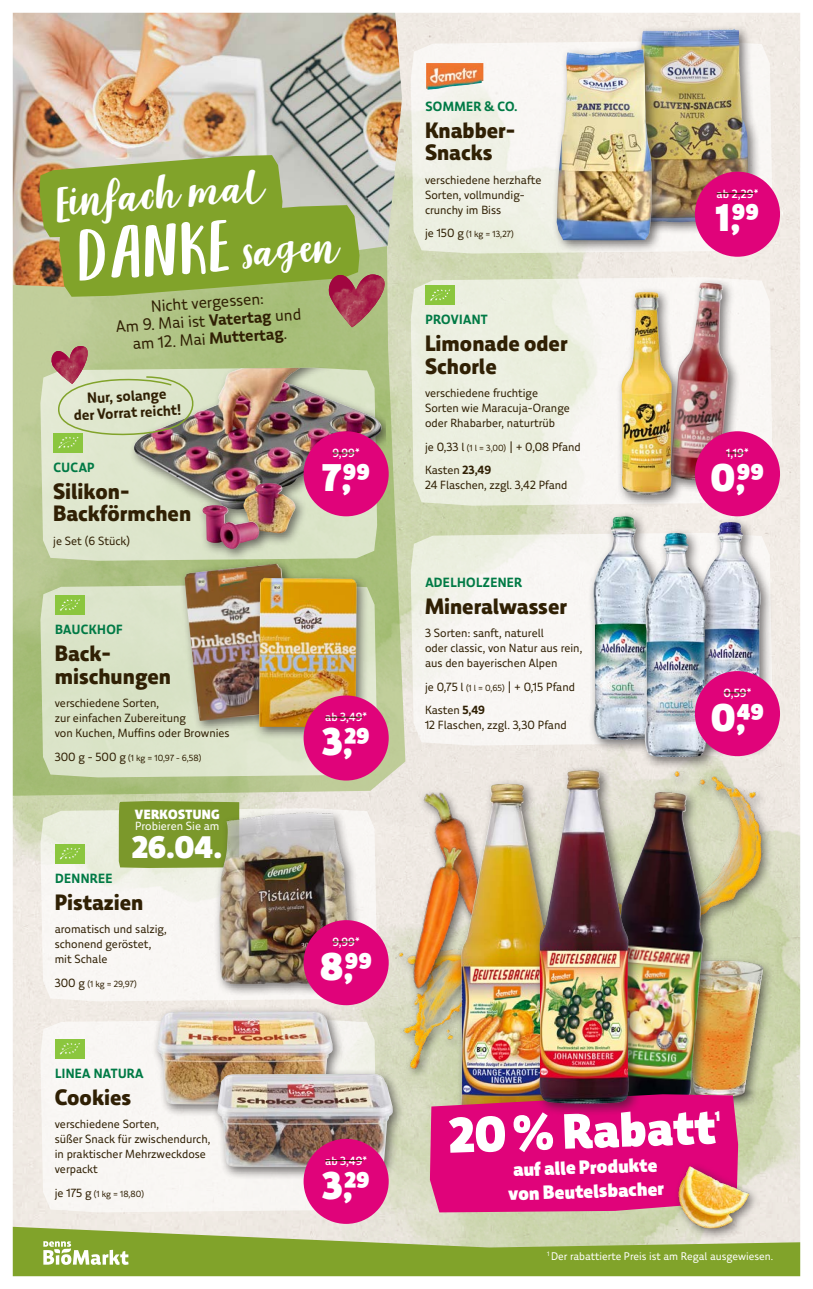
<style>
.page{position:relative;width:813px;height:1289px;background:#fff}
.page>*{position:absolute;margin:0;border:0;box-sizing:border-box;transform-origin:0 0}
.t1{font:51.45px "Jonitha Script";color:#fff}
.t2{font:900 50.1px "Bio Markt Headline";color:#fff}
.t3{font:900 39px "Bio Markt Price";color:#fff}
.t4{font:35.4px "Jonitha Script";color:#fff}
.t5{font:900 31.5px "Bio Markt Headline";color:#fff}
.t6{font:800 22.5px/22.5px "Bio Markt";color:#302004}
.t7{font:900 19.5px/24px "Bio Markt Headline";color:#fff}
.t8{font:16.5px/18.1px "Bio Markt";color:#302004;text-align:center}
.t9{font:700 15px/16.5px "Bio Markt";color:#302004;text-align:center}
.t10{font:700 13.5px "Bio Markt";letter-spacing:.03em;color:#007a45}
.t11{font:900 13.5px "Bio Markt Headline";letter-spacing:.03em;color:#fff}
.t12{font:12px/15px "Bio Markt";color:#302004}
.t13{font:500 12px "Bio Markt";color:#fff}
.t14{font:12px "Bio Markt";color:#fff}
.t15{font:11.25px "Bio Markt";color:#fff}
.t16{font:9px "Bio Markt";color:#302004}
.s1{font-weight:700}
.s2{font-size:12px}
.s3{font-size:9px}
</style>
<div class="page">
<img style="left:12px;top:12px;width:789px;height:1265px">
<svg style="left:429px;top:1094px;width:308px;height:118px;background:#d91776"></svg>
<h3 class="t4" style="left:54px;top:180px;width:210px;rotate:-4deg">Einfach mal</h3>
<h1 class="t1" style="left:75px;top:220px;width:262px;rotate:-4deg">DANKE <sub>sagen</sub></h1>
<h3 class="t8" style="left:114px;top:299px;width:187px;rotate:-4deg">Nicht vergessen:<br>Am 9. Mai ist <span class="s1">Vatertag</span> und am 12. Mai <span class="s1">Muttertag</span>.</h3>
<p class="t9" style="left:72px;top:390px;width:109px;rotate:-3deg">Nur, solange<br>der Vorrat reicht!</p>
<p class="t10" style="left:54px;top:459px;width:43px">CUCAP</p>
<h3 class="t6" style="left:53px;top:479px;width:139px">Silikon-<br>Backförmchen</h3>
<p class="t12" style="left:53px;top:533px;width:79px">je Set (6 Stück)</p>
<p class="t10" style="left:55px;top:621px;width:69px">BAUCKHOF</p>
<h3 class="t6" style="left:55px;top:642px;width:118px">Back&shy;mischungen</h3>
<p class="t12" style="left:55px;top:695px;width:176px">verschiedene Sorten,<br>zur einfachen Zubereitung<br>von Kuchen, Muffins oder Brownies</p>
<p class="t16" style="left:55px;top:752px;width:148px"><span class="s2">300 g - 500 g</span> (1 kg = 10,97 - 6,58)</p>
<p class="t11" style="left:135px;top:805px;width:86px">VERKOSTUNG</p>
<p class="t14" style="left:135px;top:818px;width:86px">Probieren Sie am</p>
<h3 class="t5" style="left:132px;top:827px;width:92px">26.04.</h3>
<p class="t10" style="left:55px;top:870px;width:59px">DENNREE</p>
<h3 class="t6" style="left:55px;top:890px;width:90px">Pistazien</h3>
<p class="t12" style="left:55px;top:921px;width:114px">aromatisch und salzig, schonend geröstet, mit Schale</p>
<p class="t16" style="left:55px;top:978px;width:84px"><span class="s2">300 g</span> (1 kg = 29,97)</p>
<p class="t10" style="left:55px;top:1065px;width:90px">LINEA NATURA</p>
<h3 class="t6" style="left:55px;top:1085px;width:78px">Cookies</h3>
<p class="t12" style="left:55px;top:1116px;width:157px">verschiedene Sorten,<br>süßer Snack für zwischendurch, in praktischer Mehrzweckdose verpackt</p>
<p class="t16" style="left:55px;top:1188px;width:91px"><span class="s2">je 175 g</span> (1 kg = 18,80)</p>
<p class="t13" style="left:332px;top:446px;width:29px">9,99*</p>
<h3 class="t3" style="left:322px;top:453px;width:50px">7,99</h3>
<p class="t13" style="left:325px;top:710px;width:43px">ab 3,49*</p>
<h3 class="t3" style="left:322px;top:717px;width:49px">3,29</h3>
<p class="t13" style="left:332px;top:934px;width:29px">9,99*</p>
<h3 class="t3" style="left:320px;top:942px;width:53px">8,99</h3>
<p class="t13" style="left:325px;top:1153px;width:43px">ab 3,49*</p>
<h3 class="t3" style="left:322px;top:1161px;width:49px">3,29</h3>
<p class="t10" style="left:425px;top:98px;width:94px">SOMMER &amp; CO.</p>
<h3 class="t6" style="left:425px;top:118px;width:92px">Knabber-<br>Snacks</h3>
<p class="t12" style="left:425px;top:172px;width:118px">verschiedene herzhafte<br>Sorten, vollmundig&shy;crunchy im Biss</p>
<p class="t16" style="left:425px;top:228px;width:90px"><span class="s2">je 150 g</span> (1 kg = 13,27)</p>
<p class="t10" style="left:425px;top:311px;width:64px">PROVIANT</p>
<h3 class="t6" style="left:425px;top:332px;width:144px">Limonade oder<br>Schorle</h3>
<p class="t12" style="left:425px;top:385px;width:146px">verschiedene fruchtige<br>Sorten wie Maracuja-Orange oder Rhabarber, naturtrüb</p>
<p class="t12" style="left:425px;top:435px;width:157px;line-height:23.5px">je 0,33 l <span class="s3">(1 l = 3,00)</span> | + 0,08 Pfand<br>Kasten <span class="s1">23,49</span></p>
<p class="t12" style="left:425px;top:477px;width:144px">24 Flaschen, zzgl. 3,42 Pfand</p>
<p class="t10" style="left:425px;top:574px;width:98px">ADELHOLZENER</p>
<h3 class="t6" style="left:425px;top:594px;width:143px">Mineralwasser</h3>
<p class="t12" style="left:425px;top:625px;width:159px">3 Sorten: sanft, naturell<br>oder classic, von Natur aus rein, aus den bayerischen Alpen</p>
<p class="t12" style="left:425px;top:674px;width:151px;line-height:23.5px">je 0,75 l <span class="s3">(1 l = 0,65)</span> | + 0,15 Pfand<br>Kasten <span class="s1">5,49</span></p>
<p class="t12" style="left:425px;top:717px;width:143px">12 Flaschen, zzgl. 3,30 Pfand</p>
<p class="t13" style="left:716px;top:186px;width:43px">ab 2,29*</p>
<h3 class="t3" style="left:715px;top:194px;width:45px">1,99</h3>
<p class="t13" style="left:726px;top:446px;width:24px">1,19*</p>
<h3 class="t3" style="left:710px;top:453px;width:55px">0,99</h3>
<p class="t13" style="left:723px;top:685px;width:29px">0,59*</p>
<h3 class="t3" style="left:710px;top:693px;width:55px">0,49</h3>
<h2 class="t2" style="left:448px;top:1104px;width:268px;rotate:-2deg">20% Rabatt</h2>
<h3 class="t7" style="left:507px;top:1157px;width:157px;rotate:-2deg">auf alle Produkte von Beutelsbacher</h3>
<p class="t15" style="left:547px;top:1248px;width:227px"><sup>1</sup> Der rabattierte Preis ist am Regal ausgewiesen.</p>
</div>
